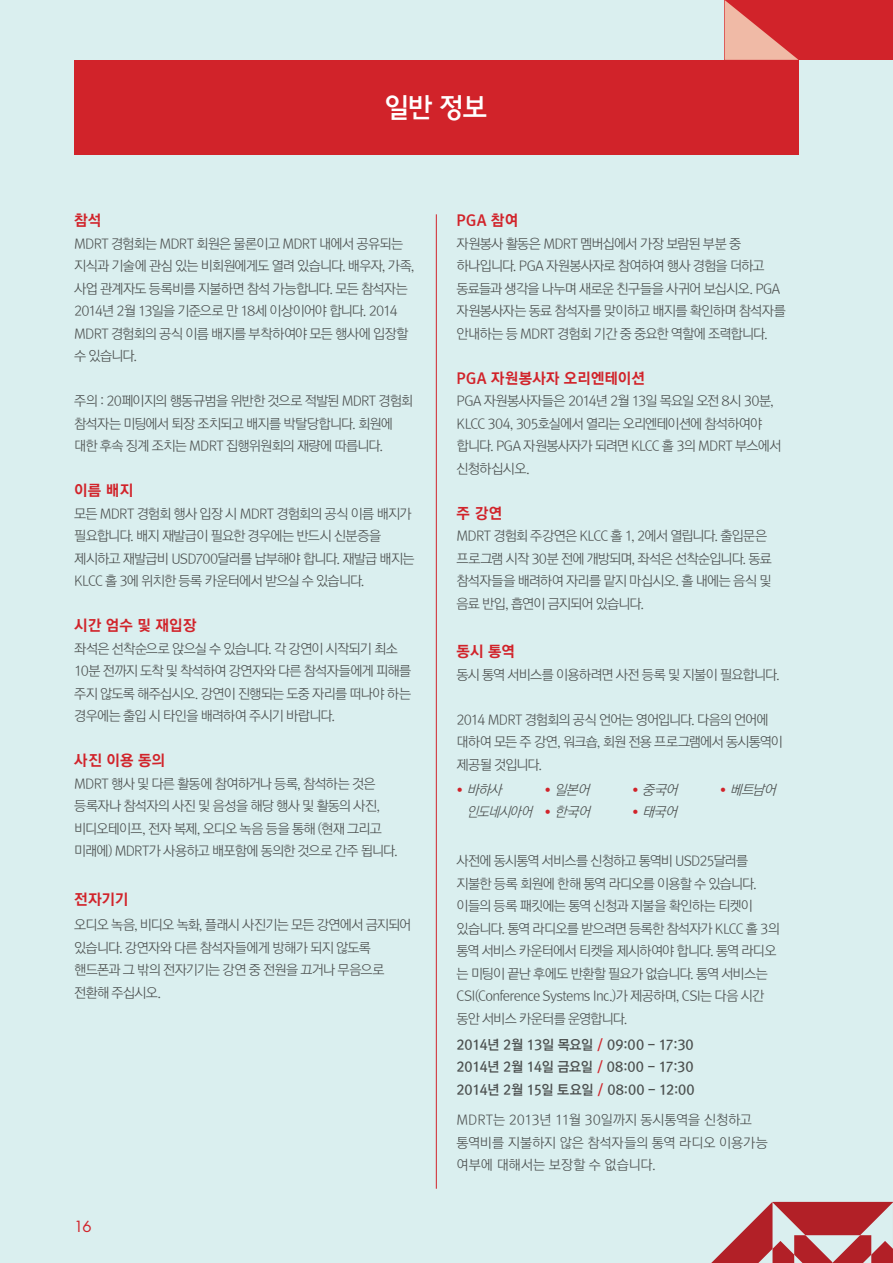
<style>
.page{position:relative;width:893px;height:1263px;background:#daefef}
.page>*{position:absolute;margin:0;border:0;box-sizing:border-box;transform-origin:0 0}
.t1{font:30px "Samsung Gothic";color:#fff}
.Body_Paragraph{font:15px "Rix Go EB";letter-spacing:.01em;color:#d1232a}
.Header_D{font:15px "Rix Go EB";color:#d1232a}
.Header_D-2{font:15px "Futura";color:#d1232a}
.Body_Paragraph-2{font:13.5px/22.5px "Rix Go L";letter-spacing:-.055em;color:#4c504f}
.Header_D-3{font:13.5px/22.5px "Rix Go L";letter-spacing:-.06em;color:#4c504f}
.Body_Paragraph-3{font:13.5px/22.5px "Rix Go B";letter-spacing:-.03em;color:#4c504f;text-align:justify}
.Body_Paragraph-4{font:13.5px/22.5px "Rix Go L";letter-spacing:-.01em;color:#4c504f}
.Body_Paragraph-5{font:italic 13.5px/22.5px "Rix Go L";color:#4c504f}
.s1{font-family:"Futura";font-style:normal;font-size:11.25px;color:#d1232a}
.s2{color:#d1232a}
</style>
<div class="page">
<svg style="left:711px;top:1202px;width:182px;height:61px"></svg>
<div style="left:74px;top:60px;width:724px;height:94px;background:#d1232a"></div>
<hr style="left:436px;top:214px;width:1px;height:975px;background:#d1232a">
<div style="left:725px;top:0;width:168px;height:60px;background:#d1232a"></div>
<svg style="left:725px;top:0;width:73px;height:60px"></svg>
<p class="t1" style="left:385px;top:93px;width:104px">일반 정보</p>
<p class="Body_Paragraph" style="left:74px;top:212px;width:29px">참석</p>
<p class="Body_Paragraph-2" style="left:74px;top:232px;width:342px">MDRT 경험회는 MDRT 회원은 물론이고 MDRT 내에서 공유되는 지식과 기술에 관심 있는 비회원에게도 열려 있습니다. 배우자, 가족, 사업 관계자도 등록비를 지불하면 참석 가능합니다. 모든 참석자는<br>2014년 2월 13일을 기준으로 만 18세 이상이어야 합니다. 2014<br>MDRT 경험회의 공식 이름 배지를 부착하여야 모든 행사에 입장할 수 있습니다.</p>
<p class="Body_Paragraph-2" style="left:74px;top:390px;width:340px">주의 : 20페이지의 행동규범을 위반한 것으로 적발된 MDRT 경험회 참석자는 미팅에서 퇴장 조치되고 배지를 박탈당합니다. 회원에 대한 후속 징계 조치는 MDRT 집행위원회의 재량에 따릅니다.</p>
<p class="Body_Paragraph" style="left:74px;top:482px;width:60px">이름 배지</p>
<p class="Body_Paragraph-2" style="left:74px;top:502px;width:342px">모든 MDRT 경험회 행사 입장 시 MDRT 경험회의 공식 이름 배지가 필요합니다. 배지 재발급이 필요한 경우에는 반드시 신분증을 제시하고 재발급비 USD700달러를 납부해야 합니다. 재발급 배지는 KLCC 홀 3에 위치한 등록 카운터에서 받으실 수 있습니다.</p>
<p class="Body_Paragraph" style="left:74px;top:617px;width:124px">시간 엄수 및 재입장</p>
<p class="Body_Paragraph-2" style="left:74px;top:637px;width:339px">좌석은 선착순으로 앉으실 수 있습니다. 각 강연이 시작되기 최소<br>10분 전까지 도착 및 착석하여 강연자와 다른 참석자들에게 피해를 주지 않도록 해주십시오. 강연이 진행되는 도중 자리를 떠나야 하는 경우에는 출입 시 타인을 배려하여 주시기 바랍니다.</p>
<p class="Body_Paragraph" style="left:74px;top:752px;width:92px">사진 이용 동의</p>
<p class="Header_D-3" style="left:74px;top:772px;width:325px">MDRT 행사 및 다른 활동에 참여하거나 등록, 참석하는 것은 등록자나 참석자의 사진 및 음성을 해당 행사 및 활동의 사진, 비디오테이프, 전자 복제, 오디오 녹음 등을 통해 (현재 그리고 미래에) MDRT가 사용하고 배포함에 동의한 것으로 간주 됩니다.</p>
<p class="Header_D" style="left:74px;top:891px;width:56px">전자기기</p>
<p class="Body_Paragraph-2" style="left:74px;top:914px;width:339px">오디오 녹음, 비디오 녹화, 플래시 사진기는 모든 강연에서 금지되어 있습니다. 강연자와 다른 참석자들에게 방해가 되지 않도록 핸드폰과 그 밖의 전자기기는 강연 중 전원을 끄거나 무음으로 전환해 주십시오.</p>
<p class="Header_D-2" style="left:74px;top:1216px;width:19px">16</p>
<p class="Body_Paragraph" style="left:457px;top:212px;width:63px">PGA 참여</p>
<p class="Body_Paragraph-2" style="left:457px;top:232px;width:331px">자원봉사 활동은 MDRT 멤버십에서 가장 보람된 부분 중 하나입니다. PGA 자원봉사자로 참여하여 행사 경험을 더하고 동료들과 생각을 나누며 새로운 친구들을 사귀어 보십시오. PGA 자원봉사자는 동료 참석자를 맞이하고 배지를 확인하며 참석자를 안내하는 등 MDRT 경험회 기간 중 중요한 역할에 조력합니다.</p>
<p class="Body_Paragraph" style="left:457px;top:370px;width:190px">PGA 자원봉사자 오리엔테이션</p>
<p class="Body_Paragraph-2" style="left:457px;top:390px;width:327px">PGA 자원봉사자들은 2014년 2월 13일 목요일 오전 8시 30분,<br>KLCC 304, 305호실에서 열리는 오리엔테이션에 참석하여야 합니다. PGA 자원봉사자가 되려면 KLCC 홀 3의 MDRT 부스에서 신청하십시오.</p>
<p class="Body_Paragraph" style="left:457px;top:505px;width:47px">주 강연</p>
<p class="Header_D-3" style="left:457px;top:525px;width:317px">MDRT 경험회 주강연은 KLCC 홀 1, 2에서 열립니다. 출입문은 프로그램 시작 30분 전에 개방되며, 좌석은 선착순입니다. 동료 참석자들을 배려하여 자리를 맡지 마십시오. 홀 내에는 음식 및 음료 반입, 흡연이 금지되어 있습니다.</p>
<p class="Body_Paragraph" style="left:457px;top:643px;width:60px">동시 통역</p>
<p class="Header_D-3" style="left:457px;top:663px;width:325px">동시 통역 서비스를 이용하려면 사전 등록 및 지불이 필요합니다.</p>
<p class="Header_D-3" style="left:457px;top:708px;width:328px">2014 MDRT 경험회의 공식 언어는 영어입니다. 다음의 언어에 대하여 모든 주 강연, 워크숍, 회원 전용 프로그램에서 동시통역이 제공될 것입니다.</p>
<p class="Body_Paragraph-5" style="left:467px;top:778px;width:71px;text-indent:-10px"><span class="s1">•</span> 바하사 인도네시아어</p>
<p class="Body_Paragraph-5" style="left:544px;top:778px;width:51px"><span class="s1">•</span> 일본어</p>
<p class="Body_Paragraph-5" style="left:632px;top:778px;width:51px"><span class="s1">•</span> 중국어</p>
<p class="Body_Paragraph-5" style="left:632px;top:801px;width:51px"><span class="s1">•</span> 태국어</p>
<p class="Body_Paragraph-5" style="left:720px;top:778px;width:62px"><span class="s1">•</span> 베트남어</p>
<p class="Body_Paragraph-5" style="left:544px;top:801px;width:51px"><span class="s1">•</span> 한국어</p>
<p class="Header_D-3" style="left:457px;top:850px;width:325px">사전에 동시통역 서비스를 신청하고 통역비 USD25달러를 지불한 등록 회원에 한해 통역 라디오를 이용할 수 있습니다. 이들의 등록 패킷에는 통역 신청과 지불을 확인하는 티켓이 있습니다. 통역 라디오를 받으려면 등록한 참석자가 KLCC 홀 3의 통역 서비스 카운터에서 티켓을 제시하여야 합니다. 통역 라디오 는 미팅이 끝난 후에도 반환할 필요가 없습니다. 통역 서비스는<br>CSI(Conference Systems Inc.)가 제공하며, CSI는 다음 시간 동안 서비스 카운터를 운영합니다.</p>
<p class="Body_Paragraph-3" style="left:457px;top:1033px;width:240px">2014년 2월 13일 목요일 <span class="s2">/</span> 09:00 - 17:30<br>2014년 2월 14일 금요일 <span class="s2">/</span> 08:00 - 17:30<br>2014년 2월 15일 토요일 <span class="s2">/</span> 08:00 - 12:00</p>
<p class="Body_Paragraph-4" style="left:457px;top:1109px;width:313px">MDRT는 2013년 11월 30일까지 동시통역을 신청하고 통역비를 지불하지 않은 참석자들의 통역 라디오 이용가능 여부에 대해서는 보장할 수 없습니다.</p>
</div>
